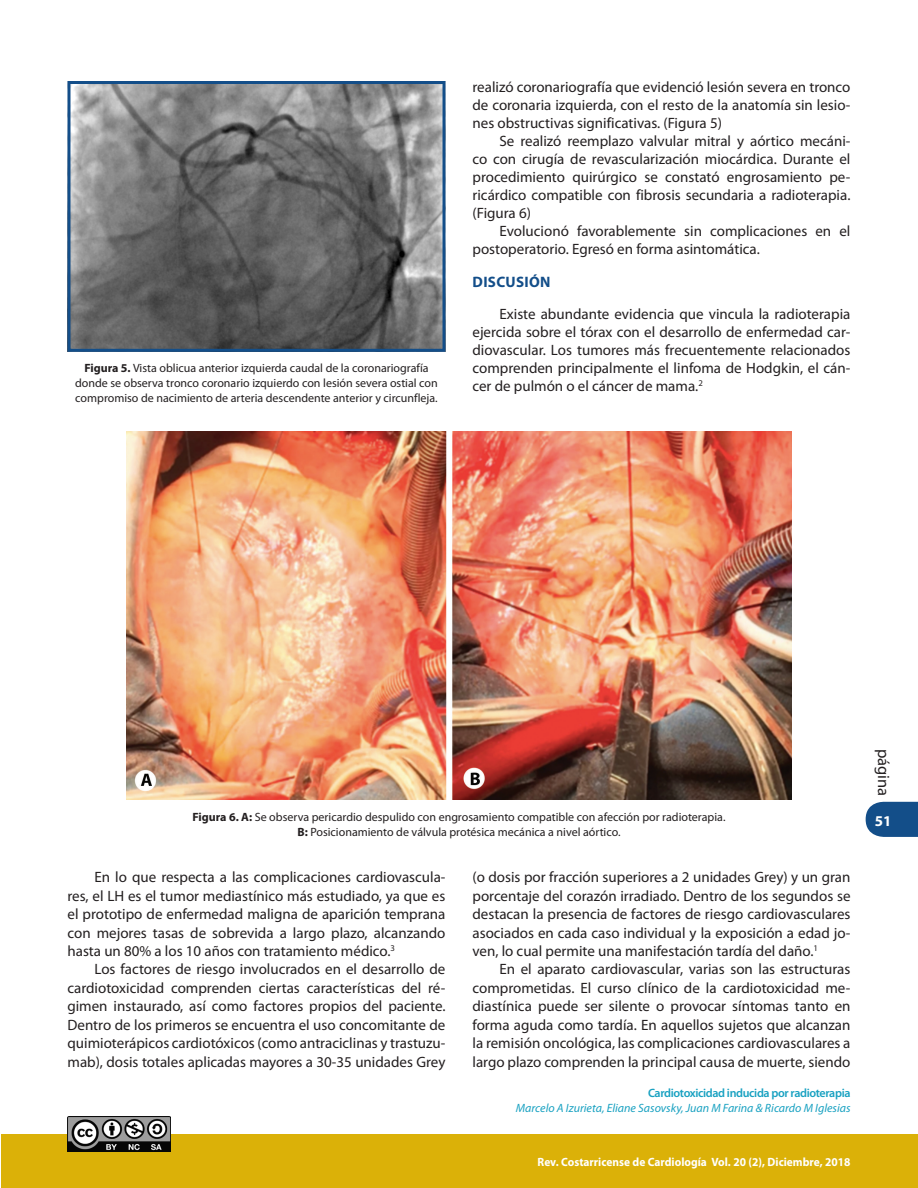
<style>
.page{position:relative;width:918px;height:1188px;background:#fff}
.page>*{position:absolute;margin:0;border:0;box-sizing:border-box;transform-origin:0 0}
.t1{font:16.5px "Myriad Pro";color:#231f20}
._10-Subtítulo_1{font:700 15.15px "Myriad Pro";letter-spacing:.02em;color:#134e89}
._00-Texto_Normal{font:15px/18.5px "Myriad Pro";color:#231f20;text-align:justify}
.t2{font:700 15px "Myriad Pro";color:#fff}
._08_1-Pie_de_página{font:600 12.15px "Myriad Pro";letter-spacing:-.03em;color:#18a1c1}
._16-Pie_de_Figura{font:12px/15px "Myriad Pro";color:#231f20;text-align:center}
._09_1-Pie_de_página{font:italic 12px "Myriad Pro";color:#18a1c1}
.t3{font:700 12px "Myriad Pro";color:#fff;scale:.95 1}
.s1{font-weight:700}
</style>
<div class="page">
<svg style="left:866px;top:801px;width:52px;height:36px;background:#265c92"></svg>
<div style="left:1px;top:1134px;width:917px;height:54px;background:#dbb108"></div>
<img style="left:68px;top:1116px;width:102px;height:36px">
<img style="left:72px;top:85px;width:370px;height:263px">
<div style="left:68px;top:81px;width:378px;height:271px;border:3px solid #134e89"></div>
<img style="left:127px;top:432px;width:664px;height:368px">
<p class="_16-Pie_de_Figura" style="left:75px;top:360px;width:364px"><span class="s1">Figura 5.</span> Vista oblicua anterior izquierda caudal de la coronariografía donde se observa tronco coronario izquierdo con lesión severa ostial con compromiso de nacimiento de arteria descendente anterior y circunfleja.</p>
<p class="_00-Texto_Normal" style="left:472px;top:78px;width:380px;line-height:18px">realizó coronariografía que evidenció lesión severa en tronco de coronaria izquierda, con el resto de la anatomía sin lesio&shy;nes obstructivas significativas. (Figura 5)</p>
<p class="_00-Texto_Normal" style="left:472px;top:132px;width:380px;line-height:18px;text-indent:27px">Se realizó reemplazo valvular mitral y aórtico mecáni&shy;co con cirugía de revascularización miocárdica. Durante el procedimiento quirúrgico se constató engrosamiento pe&shy;ricárdico compatible con fibrosis secundaria a radioterapia. (Figura 6)</p>
<p class="_00-Texto_Normal" style="left:472px;top:222px;width:379px;line-height:18px;text-indent:27px">Evolucionó favorablemente sin complicaciones en el postoperatorio. Egresó en forma asintomática.</p>
<p class="_10-Subtítulo_1" style="left:473px;top:272px;width:79px">DISCUSIÓN</p>
<p class="_00-Texto_Normal" style="left:472px;top:304px;width:380px;line-height:18px;text-indent:27px">Existe abundante evidencia que vincula la radioterapia ejercida sobre el tórax con el desarrollo de enfermedad car&shy;diovascular. Los tumores más frecuentemente relacionados comprenden principalmente el linfoma de Hodgkin, el cán&shy;cer de pulmón o el cáncer de mama.<sup>2</sup></p>
<p class="_16-Pie_de_Figura" style="left:192px;top:809px;width:535px"><span class="s1">Figura 6. A:</span> Se observa pericardio despulido con engrosamiento compatible con afección por radioterapia.</p>
<p class="_16-Pie_de_Figura" style="left:297px;top:824px;width:325px"><span class="s1">B:</span> Posicionamiento de válvula protésica mecánica a nivel aórtico.</p>
<p class="_00-Texto_Normal" style="left:68px;top:868px;width:380px;text-indent:27px">En lo que respecta a las complicaciones cardiovascula&shy;res, el LH es el tumor mediastínico más estudiado, ya que es el prototipo de enfermedad maligna de aparición temprana con mejores tasas de sobrevida a largo plazo, alcanzando hasta un 80% a los 10 años con tratamiento médico.<sup>3</sup></p>
<p class="_00-Texto_Normal" style="left:68px;top:960px;width:380px;text-indent:27px">Los factores de riesgo involucrados en el desarrollo de cardiotoxicidad comprenden ciertas características del ré&shy;gimen instaurado, así como factores propios del paciente.<br>Dentro de los primeros se encuentra el uso concomitante de quimioterápicos cardiotóxicos (como antraciclinas y trastuzu&shy;mab), dosis totales aplicadas mayores a 30-35 unidades Grey</p>
<p class="_00-Texto_Normal" style="left:472px;top:868px;width:380px">(o dosis por fracción superiores a 2 unidades Grey) y un gran porcentaje del corazón irradiado. Dentro de los segundos se destacan la presencia de factores de riesgo cardiovasculares asociados en cada caso individual y la exposición a edad jo&shy;ven, lo cual permite una manifestación tardía del daño.<sup>1</sup></p>
<p class="_00-Texto_Normal" style="left:472px;top:960px;width:380px;text-indent:27px">En el aparato cardiovascular, varias son las estructuras comprometidas. El curso clínico de la cardiotoxicidad me&shy;diastínica puede ser silente o provocar síntomas tanto en forma aguda como tardía. En aquellos sujetos que alcanzan la remisión oncológica, las complicaciones cardiovasculares a largo plazo comprenden la principal causa de muerte, siendo</p>
<p class="_08_1-Pie_de_página" style="left:648px;top:1085px;width:204px">Cardiotoxicidad inducida por radioterapia</p>
<p class="_09_1-Pie_de_página" style="left:516px;top:1101px;width:336px">Marcelo A Izurieta, Eliane Sasovsky, Juan M Farina &amp; Ricardo M Iglesias</p>
<p class="t3" style="left:538px;top:1154px;width:331px">Rev. Costarricense de Cardiología Vol. 20 (2), Diciembre, 2018</p>
<p class="t1" style="left:894px;top:749px;width:49px;rotate:90deg">página</p>
<p class="t2" style="left:875px;top:811px;width:18px">51</p>
</div>
